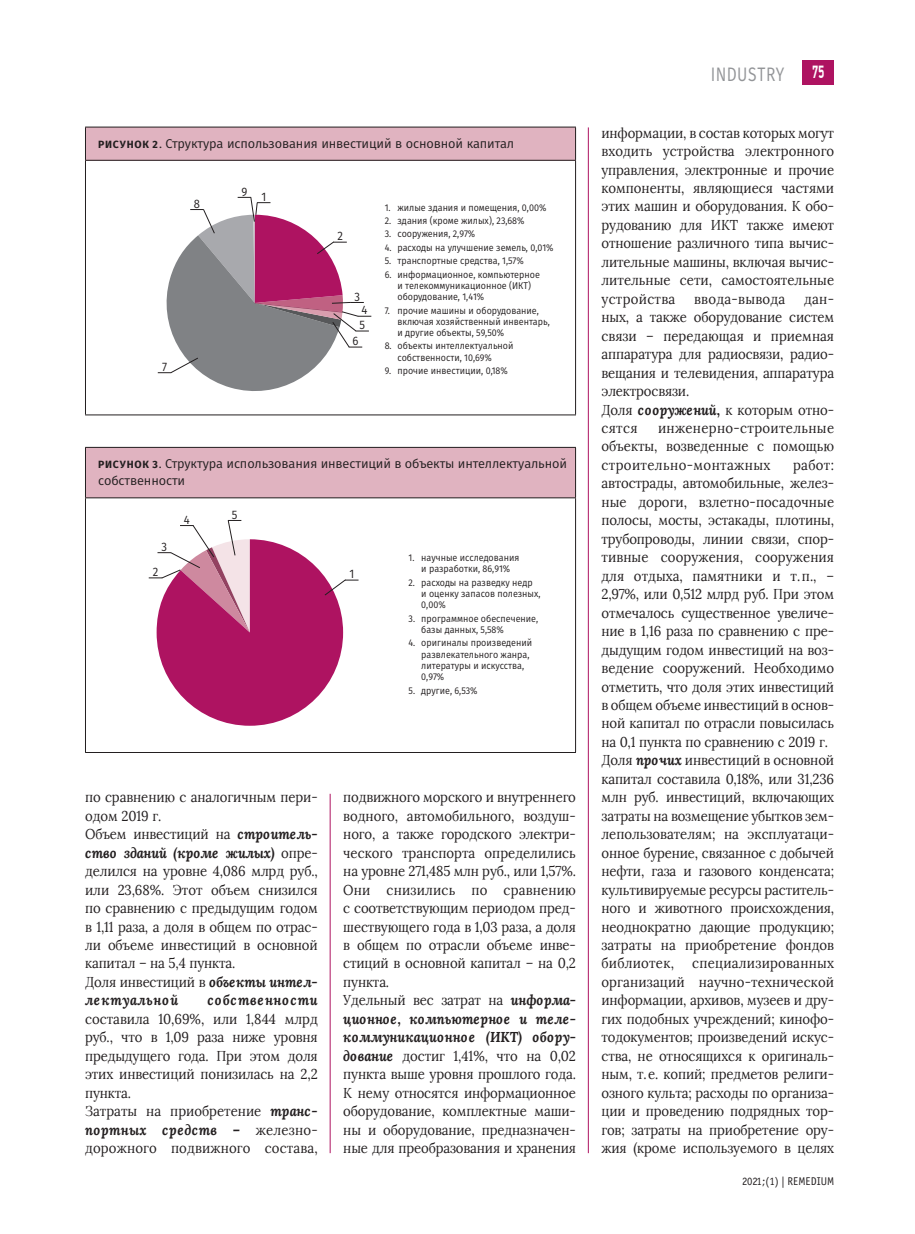
<style>
.page{position:relative;width:915px;height:1234px;background:#fff}
.page>*{position:absolute;margin:0;border:0;box-sizing:border-box;transform-origin:0 0}
.t1{font:19.5px "Fira Sans";letter-spacing:.03em;color:#939598;scale:.8 1}
.t2{font:700 18px "PF Din Display Pro";color:#fff;scale:.65 1}
.t3{font:14.25px/18.5px "Lora";letter-spacing:-.01em;color:#231f20;scale:.92 1}
.t4{font:italic 700 14.25px "Lora";letter-spacing:.045em;color:#231f20;scale:.92 1}
.t5{font:14.25px "Lora";letter-spacing:.02em;color:#231f20;scale:.92 1}
.t6{font:12.75px/17.2px "Fira Sans";letter-spacing:-.01em;color:#231f20}
.t7{font:12.3px/14.7px "Fira Sans";color:#231f20;scale:.92 1}
.t8{font:11.25px "Officina Sans Book ITC";letter-spacing:.005em;color:#231f20;scale:.95 1}
.t9{font:9.75px/11.2px "Fira Sans";color:#231f20;scale:.92 1}
.s1{font-weight:700;font-size:10.5px}
.s2{font-weight:700;font-style:italic}
.s3{font-weight:700}
</style>
<div class="page">
<div style="left:801px;top:60px;width:32px;height:24px;background:#ae1361"></div>
<hr style="left:588px;top:127px;width:1px;height:1025px;background:#ae1361">
<hr style="left:330px;top:793px;width:1px;height:359px;background:#ae1361">
<div style="left:85px;top:127px;width:490px;height:33px;background:#e0b3c0"></div>
<hr style="left:85px;top:160px;width:490px;height:1px;background:#231f20">
<hr style="left:85px;top:161px;width:1px;height:253px;background:#231f20">
<hr style="left:575px;top:161px;width:1px;height:253px;background:#231f20">
<hr style="left:85px;top:414px;width:490px;height:1px;background:#231f20">
<hr style="left:85px;top:127px;width:490px;height:1px;background:#231f20">
<hr style="left:85px;top:127px;width:1px;height:33px;background:#231f20">
<hr style="left:575px;top:127px;width:1px;height:33px;background:#231f20">
<svg style="left:157px;top:196px;width:214px;height:195px"></svg>
<div style="left:85px;top:447px;width:490px;height:50px;background:#e0b3c0"></div>
<hr style="left:85px;top:497px;width:490px;height:1px;background:#231f20">
<hr style="left:85px;top:498px;width:1px;height:254px;background:#231f20">
<hr style="left:575px;top:498px;width:1px;height:254px;background:#231f20">
<hr style="left:85px;top:752px;width:490px;height:1px;background:#231f20">
<hr style="left:85px;top:447px;width:490px;height:1px;background:#231f20">
<hr style="left:85px;top:447px;width:1px;height:50px;background:#231f20">
<hr style="left:575px;top:447px;width:1px;height:50px;background:#231f20">
<svg style="left:149px;top:520px;width:209px;height:205px"></svg>
<p class="t6" style="left:98px;top:136px;width:417px"><span class="s1">РИСУНОК 2</span>. Структура использования инвестиций в основной капитал</p>
<p class="t7" style="left:194px;top:197px;width:8px">8</p>
<p class="t7" style="left:241px;top:185px;width:8px">9</p>
<p class="t7" style="left:261px;top:190px;width:7px">1</p>
<p class="t7" style="left:162px;top:360px;width:7px">7</p>
<p class="t7" style="left:337px;top:230px;width:8px">2</p>
<p class="t7" style="left:354px;top:290px;width:8px">3</p>
<p class="t7" style="left:359px;top:304px;width:10px">4<br>5</p>
<p class="t7" style="left:352px;top:335px;width:8px">6</p>
<p class="t9" style="left:384px;top:203px;width:177px">1. жилые здания и помещения, 0,00%</p>
<p class="t9" style="left:384px;top:216px;width:153px">2. здания (кроме жилых), 23,68%</p>
<p class="t9" style="left:384px;top:229px;width:100px">3. сооружения, 2,97%</p>
<p class="t9" style="left:384px;top:243px;width:185px">4. расходы на улучшение земель, 0,01%</p>
<p class="t9" style="left:384px;top:256px;width:153px">5. транспортные средства, 1,57%</p>
<p class="t9" style="left:397px;top:269px;width:156px;text-indent:-13px">6. информационное, компьютерное и телекоммуникационное (ИКТ) оборудование, 1,41%</p>
<p class="t9" style="left:397px;top:305px;width:167px;text-indent:-13px">7. прочие машины и оборудование, включая хозяйственный инвентарь, и другие объекты, 59,50%</p>
<p class="t9" style="left:397px;top:341px;width:127px;text-indent:-13px">8. объекты интеллектуальной собственности, 10,69%</p>
<p class="t9" style="left:384px;top:366px;width:135px">9. прочие инвестиции, 0,18%</p>
<p class="t6" style="left:98px;top:456px;width:470px"><span class="s1">РИСУНОК 3</span>. Структура использования инвестиций в объекты интеллектуальной собственности</p>
<p class="t7" style="left:161px;top:540px;width:8px">3</p>
<p class="t7" style="left:153px;top:565px;width:8px">2</p>
<p class="t7" style="left:184px;top:513px;width:8px">4</p>
<p class="t7" style="left:232px;top:508px;width:8px">5</p>
<p class="t7" style="left:349px;top:568px;width:7px">1</p>
<p class="t9" style="left:408px;top:553px;width:122px;text-align:center">1. научные исследования и разработки, 86,91%</p>
<p class="t9" style="left:421px;top:577px;width:131px;text-indent:-13px">2. расходы на разведку недр<br>и оценку запасов полезных,<br>0,00%</p>
<p class="t9" style="left:421px;top:613px;width:129px;text-indent:-13px">3. программное обеспечение, базы данных, 5,58%</p>
<p class="t9" style="left:421px;top:638px;width:122px;text-indent:-13px">4. оригиналы произведений развлекательного жанра, литературы и искусства,<br>0,97%</p>
<p class="t9" style="left:408px;top:685px;width:77px">5. другие, 6,53%</p>
<p class="t3" style="left:85px;top:788px;width:254px">по сравнению с аналогичным пери&shy;одом 2019 г.<br>Объем инвестиций на <span class="s2">строитель&shy;ство зданий (кроме жилых)</span> опре&shy;делился на уровне 4,086 млрд руб., или 23,68%. Этот объем снизился по сравнению с предыдущим годом в 1,11 раза, а доля в общем по отрас&shy;ли объеме инвестиций в основной капитал – на 5,4 пункта.<br>Доля инвестиций в <span class="s2">объекты интел&shy;лектуальной</span></p>
<p class="t4" style="left:207px;top:990px;width:121px">собственности</p>
<p class="t3" style="left:85px;top:1009px;width:254px">составила 10,69%, или 1,844 млрд руб., что в 1,09 раза ниже уровня предыдущего года. При этом доля этих инвестиций понизилась на 2,2 пункта.<br>Затраты на приобретение <span class="s2">транс&shy;портных средств</span> <span class="s3">–</span> железно&shy;дорожного подвижного состава,</p>
<p class="t3" style="left:343px;top:788px;width:254px">подвижного морского и внутреннего водного, автомобильного, воздуш&shy;ного, а также городского электри&shy;ческого транспорта определились на уровне 271,485 млн руб., или 1,57%.<br>Они снизились по сравнению с соответствующим периодом пред&shy;шествующего года в 1,03 раза, а доля в общем по отрасли объеме инве&shy;стиций в основной капитал – на 0,2 пункта.<br>Удельный вес затрат на <span class="s2">информа&shy;ционное, компьютерное и теле&shy;коммуникационное (ИКТ) обору&shy;дование</span> достиг 1,41%, что на 0,02 пункта выше уровня прошлого года.<br>К нему относятся информационное оборудование, комплектные маши&shy;ны и оборудование, предназначен&shy;ные для преобразования и хранения</p>
<h1 class="t1" style="left:710px;top:67px;width:93px">INDUSTRY</h1>
<p class="t2" style="left:811px;top:64px;width:20px">75</p>
<p class="t3" style="left:601px;top:123px;width:254px;text-align:justify">информации, в состав которых могут входить устройства электронного управления, электронные и прочие компоненты, являющиеся частями этих машин и оборудования. К обо&shy;рудованию для ИКТ также имеют отношение различного типа вычис&shy;лительные машины, включая вычис&shy;лительные сети, самостоятельные устройства</p>
<p class="t3" style="left:601px;top:290px;width:254px;text-indent:203px">дан&shy;ных, а также оборудование систем связи – передающая и приемная аппаратура для радиосвязи, радио&shy;вещания и телевидения, аппаратура электросвязи.<br>Доля <span class="s2">сооружений</span><span class="s3">,</span> к которым отно&shy;сятся</p>
<p class="t5" style="left:694px;top:290px;width:100px">ввода-вывода</p>
<p class="t3" style="left:601px;top:419px;width:254px;text-align:justify;text-indent:56px">инженерно-строительные объекты, возведенные с помощью строительно-монтажных</p>
<p class="t3" style="left:601px;top:456px;width:254px;text-indent:191px">работ: автострады, автомобильные, желез&shy;ные дороги, взлетно-посадочные полосы, мосты, эстакады, плотины, трубопроводы, линии связи, спор&shy;тивные сооружения, сооружения для отдыха, памятники и т. п., –<br>2,97%, или 0,512 млрд руб. При этом отмечалось существенное увеличе&shy;ние в 1,16 раза по сравнению с пре&shy;дыдущим годом инвестиций на воз&shy;ведение сооружений. Необходимо отметить, что доля этих инвестиций в общем объеме инвестиций в основ&shy;ной капитал по отрасли повысилась на 0,1 пункта по сравнению с 2019 г.<br>Доля <span class="s2">прочих</span> инвестиций в основной капитал составила 0,18%, или 31,236 млн руб. инвестиций, включающих затраты на возмещение убытков зем&shy;лепользователям; на эксплуатаци&shy;онное бурение, связанное с добычей нефти, газа и газового конденсата; культивируемые ресурсы раститель&shy;ного и животного происхождения, неоднократно дающие продукцию; затраты на приобретение фондов библиотек,</p>
<p class="t3" style="left:601px;top:954px;width:254px;text-align:justify;text-indent:91px">специализированных организаций научно-технической информации, архивов, музеев и дру&shy;гих подобных учреждений; кинофо&shy;тодокументов; произведений искус&shy;ства, не относящихся к оригиналь&shy;ным, т. е. копий; предметов религи&shy;озного культа; расходы по организа&shy;ции и проведению подрядных тор&shy;гов; затраты на приобретение ору&shy;жия (кроме используемого в целях</p>
<p class="t8" style="left:741px;top:1176px;width:99px">2021;(1) | REMEDIUM</p>
</div>
